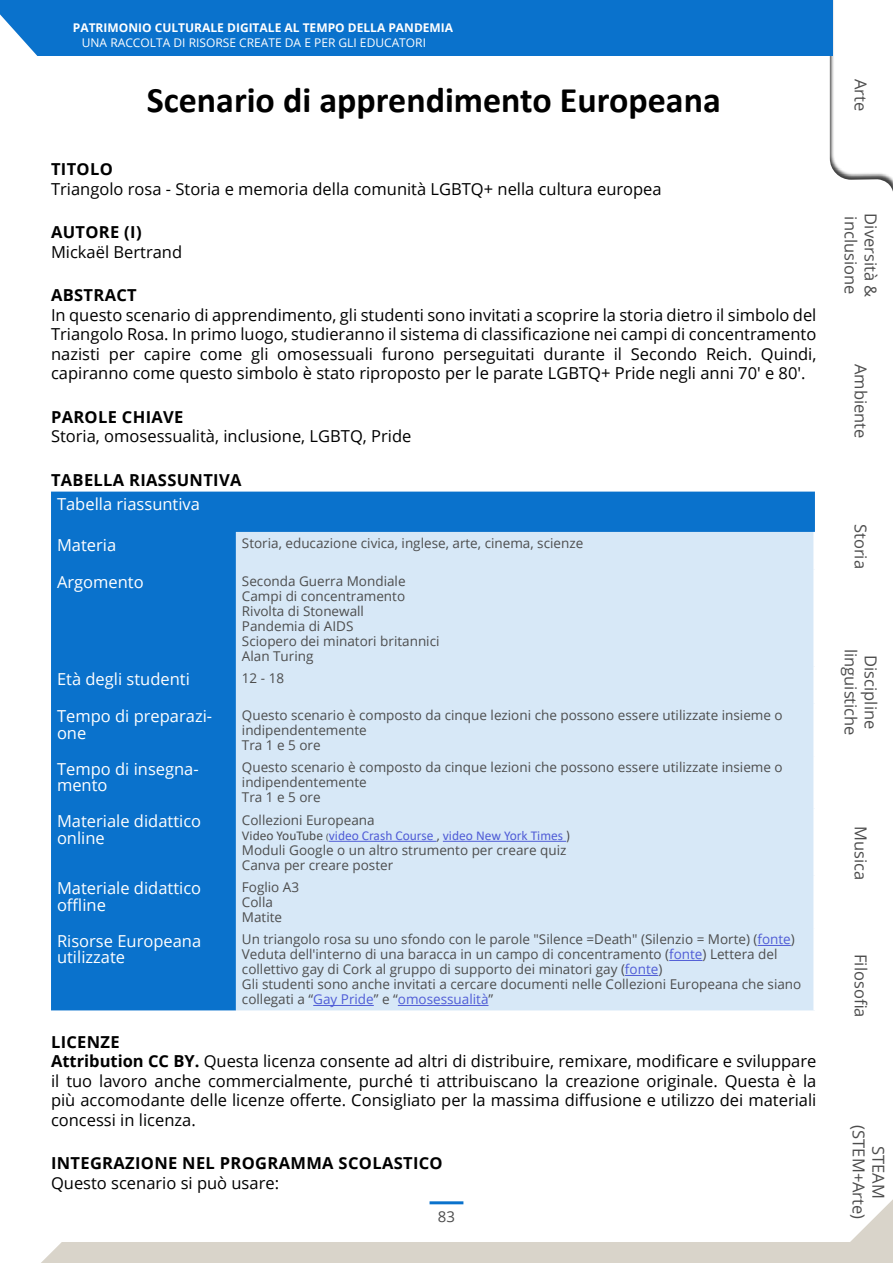
<style>
.page{position:relative;width:893px;height:1263px;background:#fff}
.page>*{position:absolute;margin:0;border:0;box-sizing:border-box;transform-origin:0 0}
.t1{font:700 36px "Calibri";color:#000}
.t2{font:16.5px/19.5px "Open Sans";color:#000;text-align:justify}
.t3{font:16.5px/16.5px "Open Sans";color:#fff}
.t4{font:16.5px/19.8px "Open Sans";color:#4d4d4d;text-align:center}
.t5{font:700 16.5px "Open Sans";letter-spacing:.02em;color:#000}
.t6{font:15px "Open Sans";color:#4d4d4d}
.t7{font:13.5px/15px "Open Sans";color:#4d4d4d}
.t8{font:13.5px "Calibri";color:#4f5cd6}
.t9{font:700 12px "Open Sans";color:#fff}
.t10{font:12px "Open Sans";color:#fff}
.s1{color:#4d4d4d}
.s2{font-family:"Open Sans";font-size:9px;color:#4d4d4d}
.s3{color:#4f5cd6}
.s4{font-weight:700}
</style>
<div class="page">
<div style="left:51px;top:492px;width:764px;height:518px;background:#0a72cc"></div>
<div style="left:236px;top:532px;width:577px;height:478px;background:#d7e8f7"></div>
<hr style="left:813px;top:532px;width:3px;height:37px;background:#fff">
<hr style="left:813px;top:569px;width:3px;height:98px;background:#fff">
<hr style="left:813px;top:667px;width:3px;height:37px;background:#fff">
<hr style="left:813px;top:704px;width:3px;height:52px;background:#fff">
<hr style="left:813px;top:756px;width:3px;height:52px;background:#fff">
<hr style="left:813px;top:808px;width:3px;height:68px;background:#fff">
<hr style="left:813px;top:876px;width:3px;height:52px;background:#fff">
<hr style="left:813px;top:928px;width:3px;height:82px;background:#fff">
<hr style="left:329px;top:841px;width:107px;height:1px;background:#4f5cd6">
<hr style="left:443px;top:841px;width:123px;height:1px;background:#4f5cd6">
<hr style="left:757px;top:945px;width:34px;height:1px;background:#4f5cd6">
<hr style="left:669px;top:960px;width:33px;height:1px;background:#4f5cd6">
<hr style="left:625px;top:975px;width:33px;height:1px;background:#4f5cd6">
<hr style="left:313px;top:1005px;width:61px;height:1px;background:#4f5cd6">
<hr style="left:398px;top:1005px;width:90px;height:1px;background:#4f5cd6">
<div style="left:817px;top:0;width:76px;height:207px;background:#000;opacity:.75"></div>
<div style="left:0;top:0;width:832px;height:56px;background:#0a72cc"></div>
<div style="left:0;top:1242px;width:893px;height:21px;background:#d9d4ca"></div>
<svg style="left:0;top:1242px;width:62px;height:21px"></svg>
<svg style="left:0;top:14px;width:38px;height:42px"></svg>
<hr style="left:430px;top:1201px;width:33px;height:3px;background:#0a72cc">
<svg style="left:850px;top:1199px;width:43px;height:43px"></svg>
<p class="t9" style="left:73px;top:19px;width:382px">PATRIMONIO CULTURALE DIGITALE AL TEMPO DELLA PANDEMIA</p>
<p class="t10" style="left:82px;top:34px;width:346px">UNA RACCOLTA DI RISORSE CREATE DA E PER GLI EDUCATORI</p>
<h1 class="t1" style="left:147px;top:75px;width:576px">Scenario di apprendimento Europeana</h1>
<p class="t5" style="left:51px;top:157px;width:63px">TITOLO</p>
<p class="t2" style="left:51px;top:178px;width:612px">Triangolo rosa - Storia e memoria della comunità LGBTQ+ nella cultura europea</p>
<p class="t5" style="left:51px;top:220px;width:92px">AUTORE (I)</p>
<p class="t2" style="left:51px;top:241px;width:133px">Mickaël Bertrand</p>
<p class="t5" style="left:51px;top:283px;width:87px">ABSTRACT</p>
<p class="t2" style="left:51px;top:304px;width:767px">In questo scenario di apprendimento, gli studenti sono invitati a scoprire la storia dietro il simbolo del Triangolo Rosa. In primo luogo, studieranno il sistema di classificazione nei campi di concentramento nazisti per capire come gli omosessuali furono perseguitati durante il Secondo Reich. Quindi, capiranno come questo simbolo è stato riproposto per le parate LGBTQ+ Pride negli anni 70' e 80'.</p>
<p class="t5" style="left:51px;top:405px;width:134px">PAROLE CHIAVE</p>
<p class="t2" style="left:51px;top:426px;width:362px">Storia, omosessualità, inclusione, LGBTQ, Pride</p>
<p class="t5" style="left:51px;top:468px;width:192px">TABELLA RIASSUNTIVA</p>
<p class="t3" style="left:57px;top:496px;width:145px">Tabella riassuntiva</p>
<p class="t3" style="left:57px;top:536px;width:61px">Materia</p>
<p class="t7" style="left:242px;top:535px;width:343px">Storia, educazione civica, inglese, arte, cinema, scienze</p>
<p class="t3" style="left:57px;top:573px;width:88px">Argomento</p>
<p class="t7" style="left:242px;top:573px;width:199px">Seconda Guerra Mondiale<br>Campi di concentramento<br>Rivolta di Stonewall<br>Pandemia di AIDS<br>Sciopero dei minatori britannici<br>Alan Turing</p>
<p class="t3" style="left:57px;top:671px;width:134px">Età degli studenti</p>
<p class="t7" style="left:242px;top:670px;width:44px">12 - 18</p>
<p class="t3" style="left:57px;top:708px;width:157px">Tempo di preparazi&shy;one</p>
<p class="t7" style="left:242px;top:707px;width:542px">Questo scenario è composto da cinque lezioni che possono essere utilizzate insieme o indipendentemente<br>Tra 1 e 5 ore</p>
<p class="t3" style="left:57px;top:760px;width:143px">Tempo di insegna&shy;mento</p>
<p class="t7" style="left:242px;top:760px;width:542px">Questo scenario è composto da cinque lezioni che possono essere utilizzate insieme o indipendentemente<br>Tra 1 e 5 ore</p>
<p class="t3" style="left:57px;top:812px;width:146px">Materiale didattico online</p>
<p class="t7" style="left:242px;top:812px;width:134px">Collezioni Europeana</p>
<p class="t8" style="left:242px;top:826px;width:330px"><span class="s1">Video YouTube</span> <span class="s2">(</span>video Crash Course <span class="s1">,</span> video New York Times <span class="s1">)</span></p>
<p class="t7" style="left:242px;top:842px;width:326px">Moduli Google o un altro strumento per creare quiz<br>Canva per creare poster</p>
<p class="t3" style="left:57px;top:880px;width:146px">Materiale didattico offline</p>
<p class="t7" style="left:242px;top:879px;width:59px">Foglio A3<br>Colla<br>Matite</p>
<p class="t3" style="left:57px;top:932px;width:146px">Risorse Europeana utilizzate</p>
<p class="t7" style="left:242px;top:932px;width:561px">Un triangolo rosa su uno sfondo con le parole "Silence =Death" (Silenzio = Morte) (<span class="s3">fonte</span>)<br>Veduta dell'interno di una baracca in un campo di concentramento (<span class="s3">fonte</span>) Lettera del collettivo gay di Cork al gruppo di supporto dei minatori gay (<span class="s3">fonte</span>)<br>Gli studenti sono anche invitati a cercare documenti nelle Collezioni Europeana che siano collegati a “<span class="s3">Gay Pride</span>” e “<span class="s3">omosessualità</span>”</p>
<p class="t2" style="left:51px;top:1032px;width:767px;text-align:left"><span class="s4">LICENZE<br>Attribution CC BY.</span> Questa licenza consente ad altri di distribuire, remixare, modificare e sviluppare il tuo lavoro anche commercialmente, purché ti attribuiscano la creazione originale. Questa è la più accomodante delle licenze offerte. Consigliato per la massima diffusione e utilizzo dei materiali concessi in licenza.</p>
<p class="t5" style="left:51px;top:1152px;width:393px">INTEGRAZIONE NEL PROGRAMMA SCOLASTICO</p>
<p class="t2" style="left:51px;top:1173px;width:230px">Questo scenario si può usare:</p>
<p class="t6" style="left:438px;top:1206px;width:19px">83</p>
<p class="t4" style="left:871px;top:79px;width:34px;rotate:90deg">Arte</p>
<p class="t4" style="left:881px;top:213px;width:85px;text-align:left;rotate:90deg">Diversità &amp; inclusione</p>
<p class="t4" style="left:871px;top:364px;width:76px;rotate:90deg">Ambiente</p>
<p class="t4" style="left:871px;top:524px;width:46px;rotate:90deg">Storia</p>
<p class="t4" style="left:881px;top:649px;width:88px;rotate:90deg">Discipline linguistiche</p>
<p class="t4" style="left:871px;top:826px;width:56px;rotate:90deg">Musica</p>
<p class="t4" style="left:871px;top:954px;width:65px;rotate:90deg">Filosofia</p>
<p class="t4" style="left:889px;top:1125px;width:95px;rotate:90deg">STEAM (STEM+Arte)</p>
</div>
